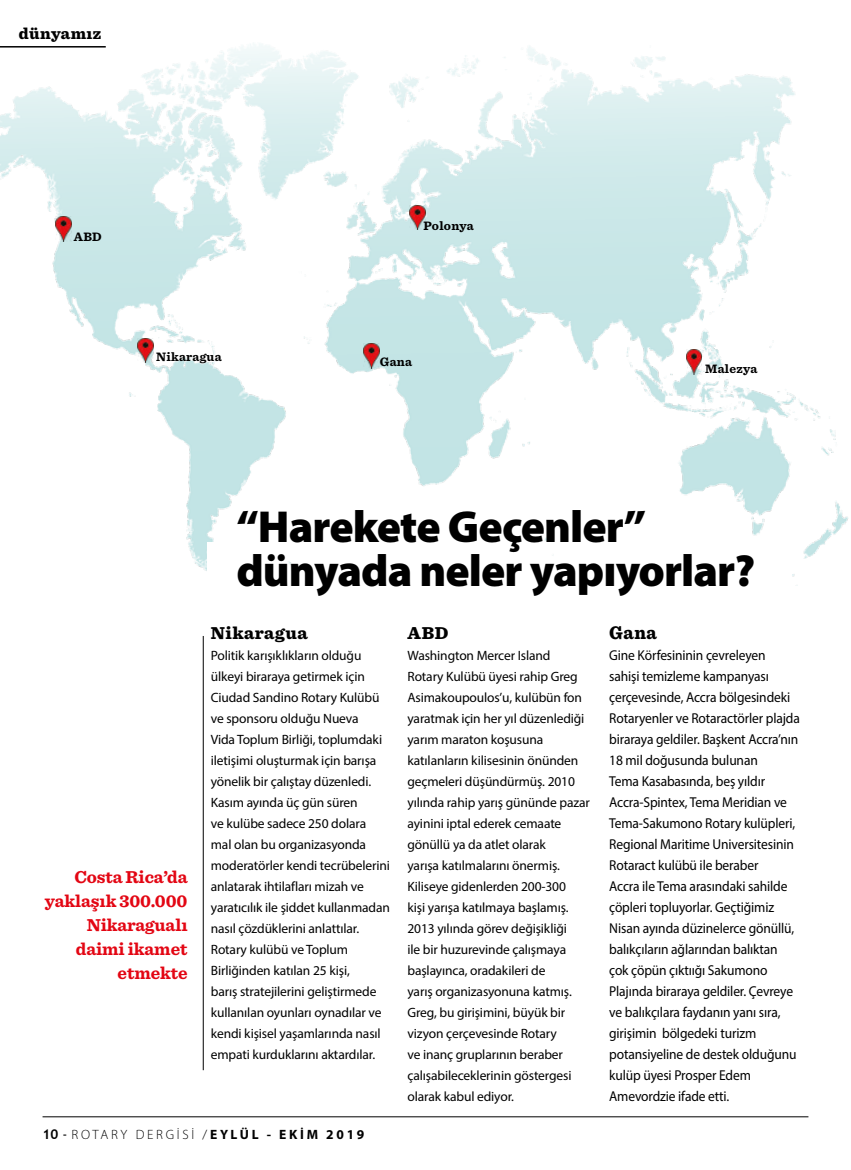
<style>
.page{position:relative;width:851px;height:1170px;background:#fff}
.page>*{position:absolute;margin:0;border:0;box-sizing:border-box;transform-origin:0 0}
.t1{font:900 45px/43.5px "Myriad Pro";letter-spacing:-.02em;color:#000}
.t2{font:900 19.05px "Sentinel";color:#000;scale:.94 1}
.t3{font:700 18px/24px "Sentinel";letter-spacing:-.005em;color:#e30613;text-align:right}
.t4{font:900 18px "Sentinel";letter-spacing:.03em;color:#000}
.t5{font:900 16.5px "Sentinel";letter-spacing:.02em;color:#000}
.t6{font:14.25px/21px "Myriad Pro";letter-spacing:-.01em;color:#000;scale:.94 1}
.t7{font:13.5px/21px "Myriad Pro";letter-spacing:-.01em;color:#000}
.t8{font:300 13.5px "Myriad Pro";letter-spacing:.2em;color:#000}
.t9{font:700 12.75px "Sentinel";letter-spacing:.02em;color:#000}
.s1{font-family:"Trebuchet MS";font-weight:700}
.s2{font-family:"Trebuchet MS";font-weight:400}
.s3{font-weight:700}
</style>
<div class="page">
<img style="left:0;top:44px;width:848px;height:533px">
<img style="left:686px;top:349px;width:15px;height:25px">
<img style="left:56px;top:217px;width:15px;height:24px">
<img style="left:364px;top:343px;width:15px;height:25px">
<img style="left:409px;top:205px;width:16px;height:25px">
<img style="left:138px;top:338px;width:15px;height:25px">
<div style="left:207px;top:542px;width:38px;height:41px;background:#fff"></div>
<hr style="left:203px;top:636px;width:1px;height:434px;background:#000">
<hr style="left:0;top:46px;width:106px;height:2px;background:#000">
<hr style="left:43px;top:1116px;width:765px;height:1px;background:#000">
<p class="t5" style="left:19px;top:21px;width:84px">dünyamız</p>
<p class="t9" style="left:74px;top:226px;width:30px">ABD</p>
<p class="t9" style="left:156px;top:347px;width:67px">Nikaragua</p>
<p class="t9" style="left:423px;top:216px;width:52px">Polonya</p>
<p class="t9" style="left:380px;top:352px;width:34px">Gana</p>
<p class="t9" style="left:705px;top:359px;width:54px">Malezya</p>
<h1 class="t1" style="left:236px;top:503px;width:520px">“Harekete Geçenler” dünyada neler yapıyorlar?</h1>
<h3 class="t3" style="left:45px;top:864px;width:144px">Costa Rica’da yaklaşık 300.000<br>Nikaragualı daimi ikamet etmekte</h3>
<h3 class="t4" style="left:211px;top:618px;width:98px">Nikaragua</h3>
<p class="t7" style="left:211px;top:644px;width:181px">Politik karışıklıkların olduğu ülkeyi biraraya getirmek için<br>Ciudad Sandino Rotary Kulübü ve sponsoru olduğu Nueva<br>Vida Toplum Birliği, toplumdaki iletişimi oluşturmak için barışa yönelik bir çalıştay düzenledi.<br>Kasım ayında üç gün süren<br>ve kulübe sadece 250 dolara mal olan bu organizasyonda moderatörler kendi tecrübelerini anlatarak ihtilafları mizah ve yaratıcılık ile şiddet kullanmadan nasıl çözdüklerini anlattılar.<br>Rotary kulübü ve Toplum<br>Birliğinden katılan 25 kişi,<br>barış stratejilerini geliştirmede kullanılan oyunları oynadılar ve kendi kişisel yaşamlarında nasıl empati kurduklarını aktardılar.</p>
<p class="t8" style="left:43px;top:1126px;width:323px"><span class="s1">10</span> <span class="s2">-</span> ROTARY DERGİSİ /<span class="s3">EYLÜL - EKİM 2019</span></p>
<h3 class="t4" style="left:407px;top:618px;width:43px">ABD</h3>
<p class="t7" style="left:407px;top:644px;width:184px">Washington Mercer Island<br>Rotary Kulübü üyesi rahip Greg<br>Asimakoupoulos’u, kulübün fon yaratmak için her yıl düzenlediği yarım maraton koşusuna katılanların kilisesinin önünden geçmeleri düşündürmüş. 2010 yılında rahip yarış gününde pazar ayinini iptal ederek cemaate gönüllü ya da atlet olarak<br>yarışa katılmalarını önermiş.<br>Kiliseye gidenlerden 200-300<br>kişi yarışa katılmaya başlamış.<br>2013 yılında görev değişikliği<br>ile bir huzurevinde çalışmaya başlayınca, oradakileri de<br>yarış organizasyonuna katmış.<br>Greg, bu girişimini, büyük bir vizyon çerçevesinde Rotary<br>ve inanç gruplarının beraber çalışabileceklerinin göstergesi olarak kabul ediyor.</p>
<h2 class="t2" style="left:609px;top:617px;width:52px">Gana</h2>
<p class="t6" style="left:609px;top:644px;width:204px">Gine Körfesininin çevreleyen<br>sahişi temizleme kampanyası çerçevesinde, Accra bölgesindeki<br>Rotaryenler ve Rotaractörler plajda biraraya geldiler. Başkent Accra’nın<br>18 mil doğusunda bulunan<br>Tema Kasabasında, beş yıldır<br>Accra-Spintex, Tema Meridian ve<br>Tema-Sakumono Rotary kulüpleri,<br>Regional Maritime Universitesinin<br>Rotaract kulübü ile beraber<br>Accra ile Tema arasındaki sahilde çöpleri topluyorlar. Geçtiğimiz<br>Nisan ayında düzinelerce gönüllü, balıkçıların ağlarından balıktan çok çöpün çıktıığı Sakumono<br>Plajında biraraya geldiler. Çevreye ve balıkçılara faydanın yanı sıra, girişimin bölgedeki turizm potansiyeline de destek olduğunu kulüp üyesi Prosper Edem<br>Amevordzie ifade etti.</p>
</div>
